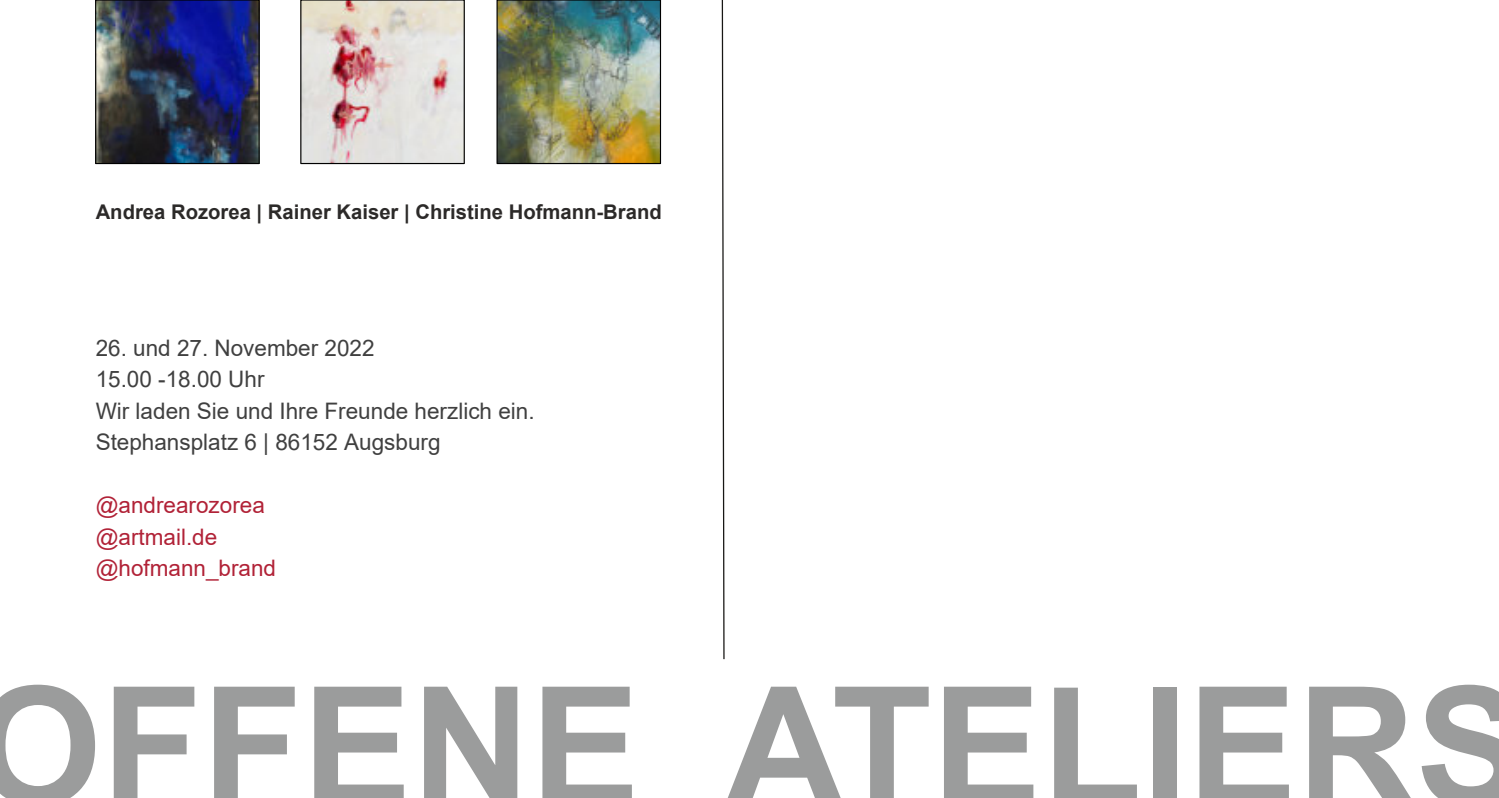
<style>
.page{position:relative;width:1499px;height:798px;background:#fff}
.page>*{position:absolute;margin:0;border:0;box-sizing:border-box;transform-origin:0 0}
.t1{font:700 164.25px "Arial";color:#9b9c9c}
.t2{font:22.72px/31.5px "Arial";color:#404040}
.t3{font:22.72px/31.5px "Arial";color:#b12237}
.t4{font:700 20.25px "Arial";color:#2c2a29}
</style>
<div class="page">
<svg style="left:721px;top:0;width:4px;height:660px"></svg>
<img style="left:97px;top:2px;width:161px;height:160px">
<div style="left:95px;top:0;width:165px;height:164px;border:1px solid #000"></div>
<img style="left:302px;top:2px;width:161px;height:160px">
<div style="left:300px;top:0;width:165px;height:164px;border:1px solid #000"></div>
<img style="left:498px;top:2px;width:161px;height:160px">
<div style="left:496px;top:0;width:165px;height:164px;border:1px solid #000"></div>
<p class="t4" style="left:96px;top:204px;width:568px">Andrea Rozorea | Rainer Kaiser | Christine Hofmann-Brand</p>
<p class="t2" style="left:96px;top:334px;width:440px">26. und 27. November 2022<br>15.00 -18.00 Uhr<br>Wir laden Sie und Ihre Freunde herzlich ein.<br>Stephansplatz 6 | 86152 Augsburg</p>
<p class="t3" style="left:96px;top:491px;width:182px">@andrearozorea @artmail.de @hofmann_brand</p>
<h1 class="t1" style="left:-26px;top:684px;width:1553px">OFFENE ATELIERS</h1>
</div>
